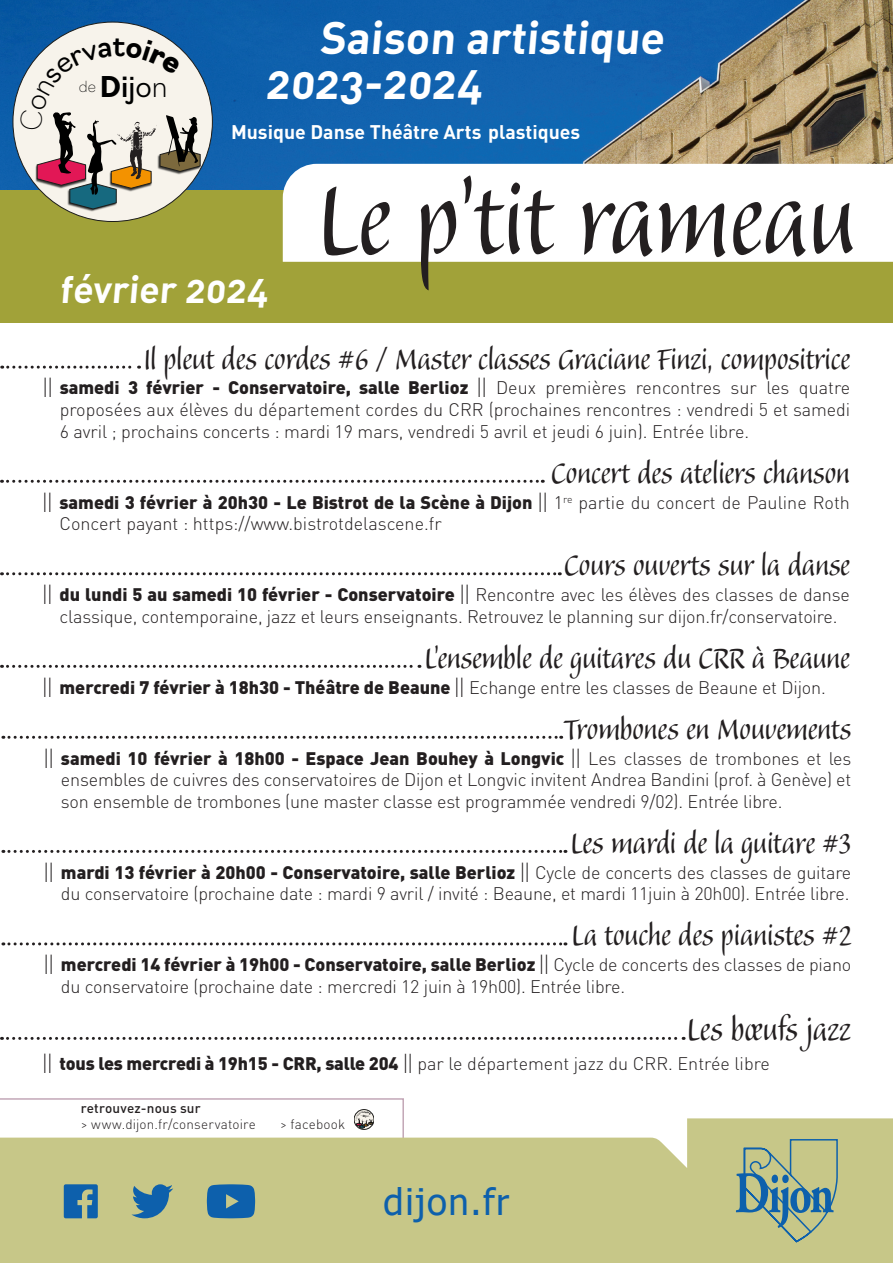
<style>
.page{position:relative;width:893px;height:1263px;background:#fff}
.page>*{position:absolute;margin:0;border:0;box-sizing:border-box;transform-origin:0 0}
.t1{font:127.5px "Balzano Std";color:#231f20}
.t2{font:45px "DIN Bold Alternate";color:#fff}
.Intitulé{font:40.5px "Balzano Std";color:#231f20}
.Intitulé-2{font:37.5px "Balzano Std";color:#231f20}
.t3{font:37.5px "DIN Bold Alternate";color:#fff}
.t4{font:36.6px "Tahoma";letter-spacing:.045em;color:#0d60ac}
.t5{font:700 19.5px "DIN Pro";color:#fff}
.Date_heure_lieu{font:300 18px/21.6px "DIN Pro";letter-spacing:-.01em;color:#231f20}
.t6{font:900 18px "DIN Pro";color:#231f20}
.t7{font:100 15px "Navigo";color:#000}
.t8{font:300 13.5px "DIN Pro";letter-spacing:.01em;color:#231f20}
.t9{font:500 13.5px "DIN Pro";letter-spacing:.01em;color:#231f20}
.t10{font:700 2.85px "Navigo";color:#000}
.s1{font-weight:700;font-size:28.05px}
.s2{font-weight:500;font-size:28.05px}
.s3{font-weight:400;font-size:28.05px}
.s4{font-weight:300;font-size:28.05px}
.s5{font-weight:200;font-size:28.05px}
.s6{font-size:27.15px}
.s7{font-weight:900}
.s8{font-weight:300;font-size:27.15px}
.s9{font-weight:300}
.s10{font-size:27px}
.s11{font-weight:500}
.s12{font-weight:400}
.s13{font-weight:200}
</style>
<div class="page">
<svg style="left:0;top:1098px;width:404px;height:20px"></svg>
<img style="left:0;top:0;width:893px;height:190px">
<svg style="left:0;top:1118px;width:893px;height:145px;background:#cdcd96"></svg>
<svg style="left:207px;top:1184px;width:48px;height:34px;background:#226ba7"></svg>
<svg style="left:131px;top:1184px;width:42px;height:34px"></svg>
<svg style="left:64px;top:1184px;width:34px;height:34px"></svg>
<div style="left:0;top:190px;width:893px;height:133px;background:#a1a239"></div>
<svg style="left:736px;top:1138px;width:102px;height:107px;background:#9eb08f"></svg>
<div style="left:283px;top:164px;width:610px;height:98px;background:#fff"></div>
<svg style="left:2px;top:480px;width:541px;height:3px"></svg>
<svg style="left:2px;top:572px;width:558px;height:3px"></svg>
<svg style="left:2px;top:665px;width:418px;height:3px"></svg>
<svg style="left:3px;top:942px;width:563px;height:3px"></svg>
<svg style="left:3px;top:850px;width:563px;height:3px"></svg>
<svg style="left:3px;top:736px;width:559px;height:3px"></svg>
<svg style="left:2px;top:366px;width:138px;height:3px"></svg>
<div style="left:13px;top:22px;width:199px;height:199px;background:#f7f3eb;border-radius:50%"></div>
<img style="left:67px;top:209px;width:34px;height:4px">
<img style="left:200px;top:154px;width:2px;height:21px">
<div style="left:354px;top:1109px;width:20px;height:20px;border:1px solid #1d1d1b;border-radius:50%"></div>
<svg style="left:2px;top:1037px;width:682px;height:3px"></svg>
<svg style="left:19px;top:38px;width:181px;height:171px"></svg>
<svg style="left:355px;top:1111px;width:18px;height:17px"></svg>
<p class="t7" style="left:79px;top:74px;width:90px">de <span class="s1">D</span><span class="s2">i</span><span class="s3">j</span><span class="s4">o</span><span class="s5">n</span></p>
<p class="t2" style="left:319px;top:8px;width:351px">Saison artistique</p>
<p class="t2" style="left:265px;top:53px;width:224px">2023-2024</p>
<p class="t5" style="left:231px;top:118px;width:351px">Musique Danse Théâtre Arts plastiques</p>
<p class="t3" style="left:60px;top:265px;width:214px">février 2024</p>
<p class="t1" style="left:317px;top:158px;width:540px">Le p’tit rameau</p>
<p class="Intitulé-2" style="left:144px;top:340px;width:708px">Il pleut des cordes #6 / Master classes Graciane Finzi, compositrice</p>
<p class="Date_heure_lieu" style="left:60px;top:376px;width:792px;text-align:justify;text-indent:-17px"><span class="s6">II</span> <span class="s7">samedi 3 février - Conservatoire, salle Berlioz</span> <span class="s6">II</span> Deux premières rencontres sur les quatre proposées aux élèves du département cordes du CRR (prochaines rencontres : vendredi 5 et samedi 6 avril ; prochains concerts : mardi 19 mars, vendredi 5 avril et jeudi 6 juin). Entrée libre.</p>
<p class="Intitulé-2" style="left:551px;top:455px;width:300px">Concert des ateliers chanson</p>
<p class="Date_heure_lieu" style="left:60px;top:491px;width:792px;text-indent:-17px"><span class="s6">II</span> <span class="s7">samedi 3 février à 20h30 - Le Bistrot de la Scène à Dijon</span> <span class="s6">II</span> 1<sup>re</sup> partie du concert de Pauline Roth<br>Concert payant : https://www.bistrotdelascene.fr</p>
<p class="Intitulé-2" style="left:564px;top:547px;width:287px">Cours ouverts sur la danse</p>
<p class="Date_heure_lieu" style="left:43px;top:583px;width:809px;text-align:center"><span class="s6">II</span> <span class="s7">du lundi 5 au samedi 10 février - Conservatoire</span> <span class="s6">II</span> Rencontre avec les élèves des classes de danse classique, contemporaine, jazz et leurs enseignants. Retrouvez le planning sur dijon.fr/conservatoire.</p>
<p class="Intitulé-2" style="left:425px;top:640px;width:427px">L’ensemble de guitares du CRR à Beaune</p>
<p class="t6" style="left:43px;top:675px;width:785px"><span class="s8">II</span> mercredi 7 février à 18h30 - Théâtre de Beaune <span class="s8">II</span> <span class="s9">Echange entre les classes de Beaune et Dijon.</span></p>
<p class="Intitulé-2" style="left:564px;top:711px;width:289px">Trombones en Mouvements</p>
<p class="Date_heure_lieu" style="left:61px;top:746px;width:792px;text-align:justify;text-indent:-17px"><span class="s6">II</span> <span class="s7">samedi 10 février à 18h00 - Espace Jean Bouhey à Longvic</span> <span class="s6">II</span> Les classes de trombones et les ensembles de cuivres des conservatoires de Dijon et Longvic invitent Andrea Bandini (prof. à Genève) et son ensemble de trombones (une master classe est programmée vendredi 9/02). Entrée libre.</p>
<p class="Intitulé-2" style="left:570px;top:825px;width:282px">Les mardi de la guitare #3</p>
<p class="Date_heure_lieu" style="left:44px;top:861px;width:809px;text-align:right"><span class="s6">II</span> <span class="s7">mardi 13 février à 20h00 - Conservatoire, salle Berlioz</span> <span class="s6">II</span> Cycle de concerts des classes de guitare du conservatoire (prochaine date : mardi 9 avril / invité : Beaune, et mardi 11juin à 20h00). Entrée libre.</p>
<p class="Intitulé-2" style="left:571px;top:917px;width:281px">La touche des pianistes #2</p>
<p class="Date_heure_lieu" style="left:61px;top:953px;width:792px;text-indent:-17px"><span class="s6">II</span> <span class="s7">mercredi 14 février à 19h00 - Conservatoire, salle Berlioz</span> <span class="s6">II</span> Cycle de concerts des classes de piano du conservatoire (prochaine date : mercredi 12 juin à 19h00). Entrée libre.</p>
<p class="Intitulé" style="left:687px;top:1009px;width:165px">Les bœufs jazz</p>
<p class="Date_heure_lieu" style="left:43px;top:1052px;width:729px"><span class="s6">II</span> <span class="s7">tous les mercredi à 19h15 - CRR, salle 204</span> <span class="s10">II</span> par le département jazz du CRR. Entrée libre</p>
<p class="t9" style="left:81px;top:1099px;width:121px">retrouvez-nous sur</p>
<p class="t8" style="left:81px;top:1115px;width:177px">&gt; www.dijon.fr/conservatoire</p>
<p class="t8" style="left:280px;top:1115px;width:67px">&gt; facebook</p>
<p class="t10" style="left:363px;top:1114px;width:8px">D<span class="s11">i</span><span class="s12">j</span><span class="s9">o</span><span class="s13">n</span></p>
<p class="t4" style="left:384px;top:1177px;width:127px">dijon.fr</p>
</div>
